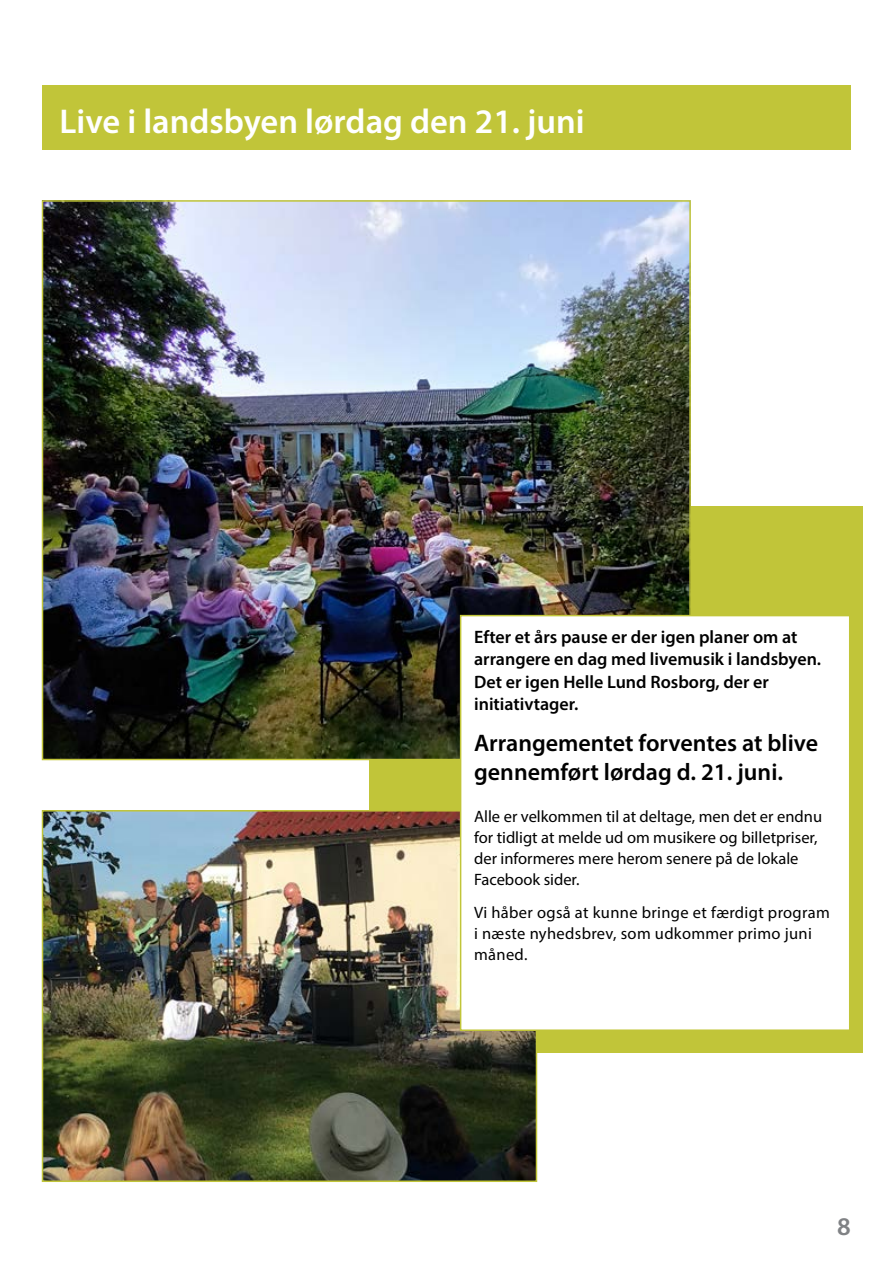
<style>
.page{position:relative;width:893px;height:1263px;background:#fff}
.page>*{position:absolute;margin:0;border:0;box-sizing:border-box;transform-origin:0 0}
.t1{font:600 34.5px "Myriad Pro";color:#fff}
.t2{font:600 25.5px "Myriad Pro";color:#808285}
.t3{font:600 24px/28.8px "Myriad Pro";color:#000}
.t4{font:600 18px/22.5px "Myriad Pro";color:#000}
.t5{font:16.5px/21px "Myriad Pro";color:#000}
.t6{font:16.5px/21px "Myriad Pro";letter-spacing:.02em;color:#000}
</style>
<div class="page">
<div style="left:369px;top:507px;width:494px;height:546px;background:#c1c539"></div>
<img style="left:45px;top:203px;width:643px;height:554px">
<div style="left:43px;top:85px;width:808px;height:65px;background:#c1c539"></div>
<img style="left:45px;top:813px;width:489px;height:366px">
<div style="left:42px;top:810px;width:495px;height:372px;border:2px solid #c1c539"></div>
<div style="left:461px;top:616px;width:389px;height:414px;background:#fff"></div>
<div style="left:460px;top:615px;width:390px;height:416px;border:2px solid #c1c539"></div>
<h1 class="t1" style="left:60px;top:99px;width:527px">Live i landsbyen lørdag den 21. juni</h1>
<p class="t4" style="left:474px;top:625px;width:349px">Efter et års pause er der igen planer om at arrangere en dag med livemusik i landsbyen.<br>Det er igen Helle Lund Rosborg, der er initiativtager.</p>
<h3 class="t3" style="left:474px;top:728px;width:346px">Arrangementet forventes at blive gennemført lørdag d. 21. juni.</h3>
<p class="t5" style="left:474px;top:806px;width:349px">Alle er velkommen til at deltage, men det er endnu for tidligt at melde ud om musikere og billetpriser, der informeres mere herom senere på de lokale Facebook sider.</p>
<p class="t6" style="left:474px;top:902px;width:357px">Vi håber også at kunne bringe et færdigt program i næste nyhedsbrev, som udkommer primo juni måned.</p>
<h2 class="t2" style="left:837px;top:1210px;width:15px">8</h2>
</div>
